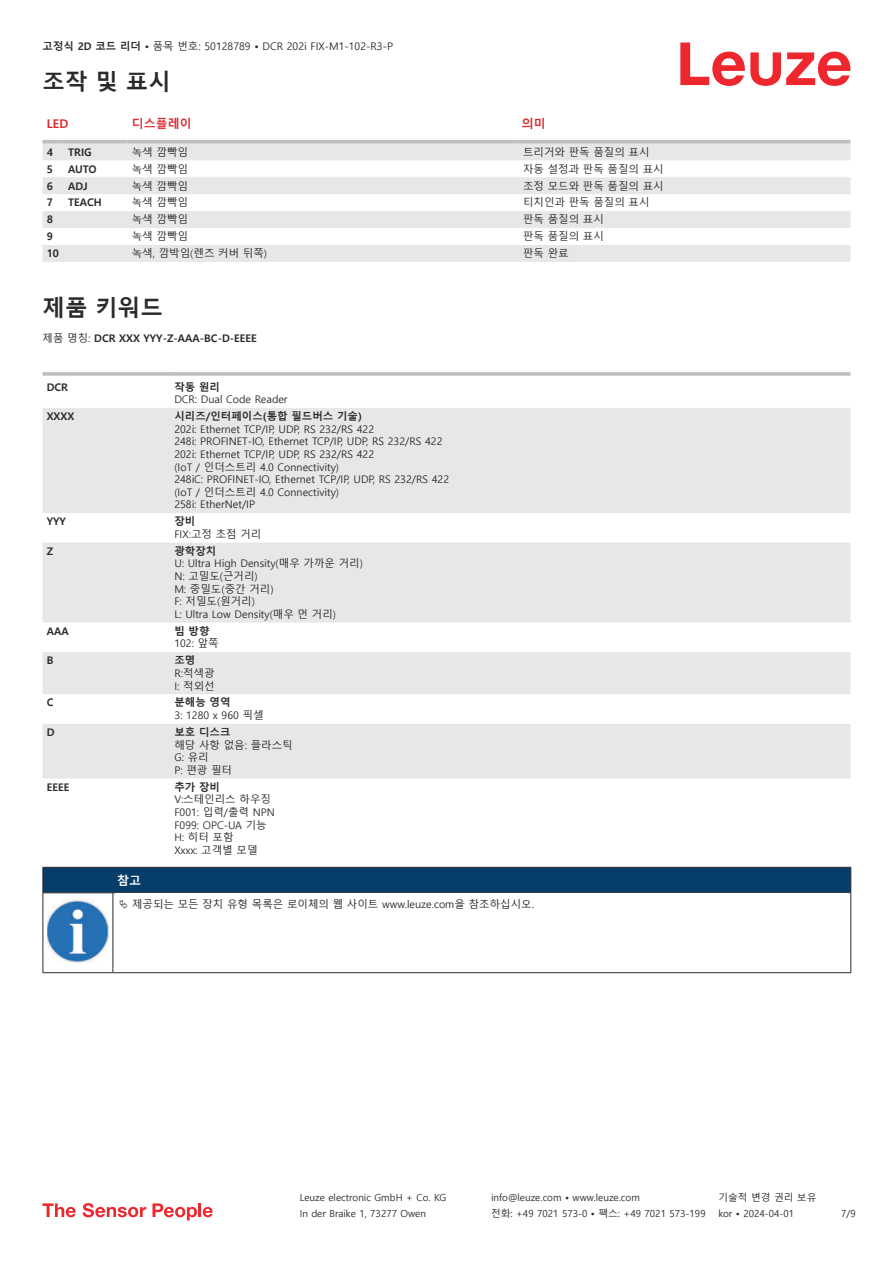
<style>
.page{position:relative;width:893px;height:1263px;background:#fff}
.page>*{position:absolute;margin:0;border:0;box-sizing:border-box;transform-origin:0 0}
.t1{font:700 22.5px "Malgun Gothic";color:#2b292a}
.t2{font:700 12px "Malgun Gothic";color:#db2a30}
.t3{font:700 12px "Malgun Gothic";color:#fff}
.t4{font:10.5px/12.6px "Malgun Gothic";color:#2b292a}
.t5{font:700 10.5px "Malgun Gothic";color:#2b292a}
.t6{font:9.75px "Malgun Gothic";color:#2b292a}
.s1{font-weight:700}
.s2{font-weight:400}
</style>
<div class="page">
<svg style="left:680px;top:43px;width:170px;height:43px"></svg>
<svg style="left:43px;top:143px;width:807px;height:119px;fill:#e6e7e9"></svg>
<hr style="left:43px;top:140px;width:21px;height:3px;background:#bdbfc1">
<hr style="left:64px;top:140px;width:64px;height:3px;background:#bdbfc1">
<hr style="left:128px;top:140px;width:391px;height:3px;background:#bdbfc1">
<hr style="left:519px;top:140px;width:331px;height:3px;background:#bdbfc1">
<svg style="left:43px;top:408px;width:807px;height:370px;fill:#e6e7e9"></svg>
<svg style="left:43px;top:372px;width:127px;height:4px"></svg>
<hr style="left:170px;top:372px;width:680px;height:4px;background:#c4c6c7">
<svg style="left:43px;top:1203px;width:33px;height:14px"></svg>
<svg style="left:83px;top:1203px;width:63px;height:14px"></svg>
<svg style="left:153px;top:1203px;width:44px;height:17px"></svg>
<hr style="left:198px;top:1203px;width:3px;height:14px;background:#ed272d">
<svg style="left:203px;top:1207px;width:10px;height:10px"></svg>
<div style="left:43px;top:867px;width:808px;height:26px;background:#063d69"></div>
<hr style="left:113px;top:892px;width:738px;height:1px;background:#2b292a">
<hr style="left:43px;top:893px;width:1px;height:75px;background:#2b292a">
<hr style="left:113px;top:893px;width:1px;height:75px;background:#2b292a">
<hr style="left:850px;top:893px;width:1px;height:75px;background:#2b292a">
<hr style="left:43px;top:972px;width:70px;height:1px;background:#2b292a">
<hr style="left:113px;top:972px;width:738px;height:1px;background:#2b292a">
<img style="left:47px;top:899px;width:61px;height:63px">
<p class="t4" style="left:43px;top:40px;width:352px"><span class="s1">고정식 2D 코드 리더 •</span> 품목 번호: 50128789 <span class="s1">•</span> DCR 202i FIX-M1-102-R3-P</p>
<h1 class="t1" style="left:43px;top:69px;width:130px">조작 및 표시</h1>
<p class="t2" style="left:47px;top:116px;width:23px">LED</p>
<p class="t2" style="left:132px;top:116px;width:62px">디스플레이</p>
<p class="t2" style="left:522px;top:116px;width:25px">의미</p>
<p class="t5" style="left:47px;top:146px;width:8px">4</p>
<p class="t5" style="left:68px;top:146px;width:25px">TRIG</p>
<p class="t4" style="left:132px;top:146px;width:58px">녹색 깜빡임</p>
<p class="t4" style="left:523px;top:146px;width:128px">트리거와 판독 품질의 표시</p>
<p class="t5" style="left:47px;top:163px;width:8px">5</p>
<p class="t5" style="left:68px;top:163px;width:30px">AUTO</p>
<p class="t4" style="left:132px;top:163px;width:58px">녹색 깜빡임</p>
<p class="t4" style="left:523px;top:163px;width:142px">자동 설정과 판독 품질의 표시</p>
<p class="t5" style="left:47px;top:179px;width:8px">6</p>
<p class="t5" style="left:68px;top:179px;width:21px">ADJ</p>
<p class="t4" style="left:132px;top:180px;width:58px">녹색 깜빡임</p>
<p class="t4" style="left:523px;top:180px;width:142px">조정 모드와 판독 품질의 표시</p>
<p class="t5" style="left:47px;top:196px;width:8px">7</p>
<p class="t5" style="left:68px;top:197px;width:35px">TEACH</p>
<p class="t4" style="left:132px;top:197px;width:58px">녹색 깜빡임</p>
<p class="t4" style="left:523px;top:197px;width:128px">티치인과 판독 품질의 표시</p>
<p class="t5" style="left:47px;top:213px;width:8px">8</p>
<p class="t4" style="left:132px;top:213px;width:58px">녹색 깜빡임</p>
<p class="t4" style="left:523px;top:213px;width:82px">판독 품질의 표시</p>
<p class="t5" style="left:47px;top:230px;width:8px">9</p>
<p class="t4" style="left:132px;top:230px;width:58px">녹색 깜빡임</p>
<p class="t4" style="left:523px;top:230px;width:82px">판독 품질의 표시</p>
<p class="t5" style="left:47px;top:247px;width:14px">10</p>
<p class="t4" style="left:132px;top:247px;width:137px">녹색, 깜박임(렌즈 커버 뒤쪽)</p>
<p class="t4" style="left:523px;top:247px;width:47px">판독 완료</p>
<h1 class="t1" style="left:43px;top:295px;width:122px">제품 키워드</h1>
<p class="t5" style="left:43px;top:332px;width:216px"><span class="s2">제품 명칭:</span> DCR XXX YYY-Z-AAA-BC-D-EEEE</p>
<p class="t5" style="left:47px;top:381px;width:23px">DCR</p>
<p class="t5" style="left:174px;top:381px;width:47px">작동 원리</p>
<p class="t4" style="left:174px;top:393px;width:115px">DCR: Dual Code Reader</p>
<p class="t5" style="left:47px;top:410px;width:29px">XXXX</p>
<p class="t5" style="left:174px;top:410px;width:189px">시리즈/인터페이스(통합 필드버스 기술)</p>
<p class="t4" style="left:174px;top:423px;width:276px">202i: Ethernet TCP/IP, UDP, RS 232/RS 422<br>248i: PROFINET-IO, Ethernet TCP/IP, UDP, RS 232/RS 422<br>202i: Ethernet TCP/IP, UDP, RS 232/RS 422<br>(IoT / 인더스트리 4.0 Connectivity)<br>248iC: PROFINET-IO, Ethernet TCP/IP, UDP, RS 232/RS 422 (IoT / 인더스트리 4.0 Connectivity)<br>258i: EtherNet/IP</p>
<p class="t5" style="left:47px;top:515px;width:21px">YYY</p>
<p class="t5" style="left:174px;top:515px;width:22px">장비</p>
<p class="t4" style="left:174px;top:528px;width:89px">FIX:고정 초점 거리</p>
<p class="t5" style="left:47px;top:545px;width:8px">Z</p>
<p class="t5" style="left:174px;top:545px;width:43px">광학장치</p>
<p class="t4" style="left:174px;top:557px;width:190px">U: Ultra High Density(매우 가까운 거리)<br>N: 고밀도(근거리)<br>M: 중밀도(중간 거리)<br>F: 저밀도(원거리)<br>L: Ultra Low Density(매우 먼 거리)</p>
<p class="t5" style="left:47px;top:625px;width:24px">AAA</p>
<p class="t5" style="left:174px;top:625px;width:37px">빔 방향</p>
<p class="t4" style="left:174px;top:637px;width:46px">102: 앞쪽</p>
<p class="t5" style="left:47px;top:654px;width:8px">B</p>
<p class="t5" style="left:174px;top:654px;width:22px">조명</p>
<p class="t4" style="left:174px;top:667px;width:42px">R:적색광<br>I: 적외선</p>
<p class="t5" style="left:47px;top:697px;width:8px">C</p>
<p class="t5" style="left:174px;top:696px;width:58px">분해능 영역</p>
<p class="t4" style="left:174px;top:709px;width:91px">3: 1280 x 960 픽셀</p>
<p class="t5" style="left:47px;top:726px;width:9px">D</p>
<p class="t5" style="left:174px;top:726px;width:58px">보호 디스크</p>
<p class="t4" style="left:174px;top:739px;width:120px">해당 사항 없음: 플라스틱<br>G: 유리<br>P: 편광 필터</p>
<p class="t5" style="left:47px;top:781px;width:24px">EEEE</p>
<p class="t5" style="left:174px;top:781px;width:47px">추가 장비</p>
<p class="t4" style="left:174px;top:793px;width:102px">V:스테인리스 하우징<br>F001: 입력/출력 NPN<br>F099: OPC-UA 기능<br>H: 히터 포함<br>Xxxx: 고객별 모델</p>
<p class="t3" style="left:117px;top:874px;width:25px">참고</p>
<p class="t4" style="left:132px;top:898px;width:403px">제공되는 모든 장치 유형 목록은 로이체의 웹 사이트 www.leuze.com을 참조하십시오.</p>
<p class="t6" style="left:300px;top:1192px;width:148px">Leuze electronic GmbH + Co. KG</p>
<p class="t6" style="left:491px;top:1192px;width:150px">info@leuze.com • www.leuze.com</p>
<p class="t6" style="left:718px;top:1192px;width:100px">기술적 변경 권리 보유</p>
<p class="t6" style="left:300px;top:1208px;width:128px">In der Braike 1, 73277 Owen</p>
<p class="t6" style="left:491px;top:1208px;width:216px">전화: +49 7021 573-0 • 팩스: +49 7021 573-199</p>
<p class="t6" style="left:718px;top:1208px;width:77px">kor • 2024-04-01</p>
<p class="t6" style="left:841px;top:1208px;width:16px">7/9</p>
</div>
